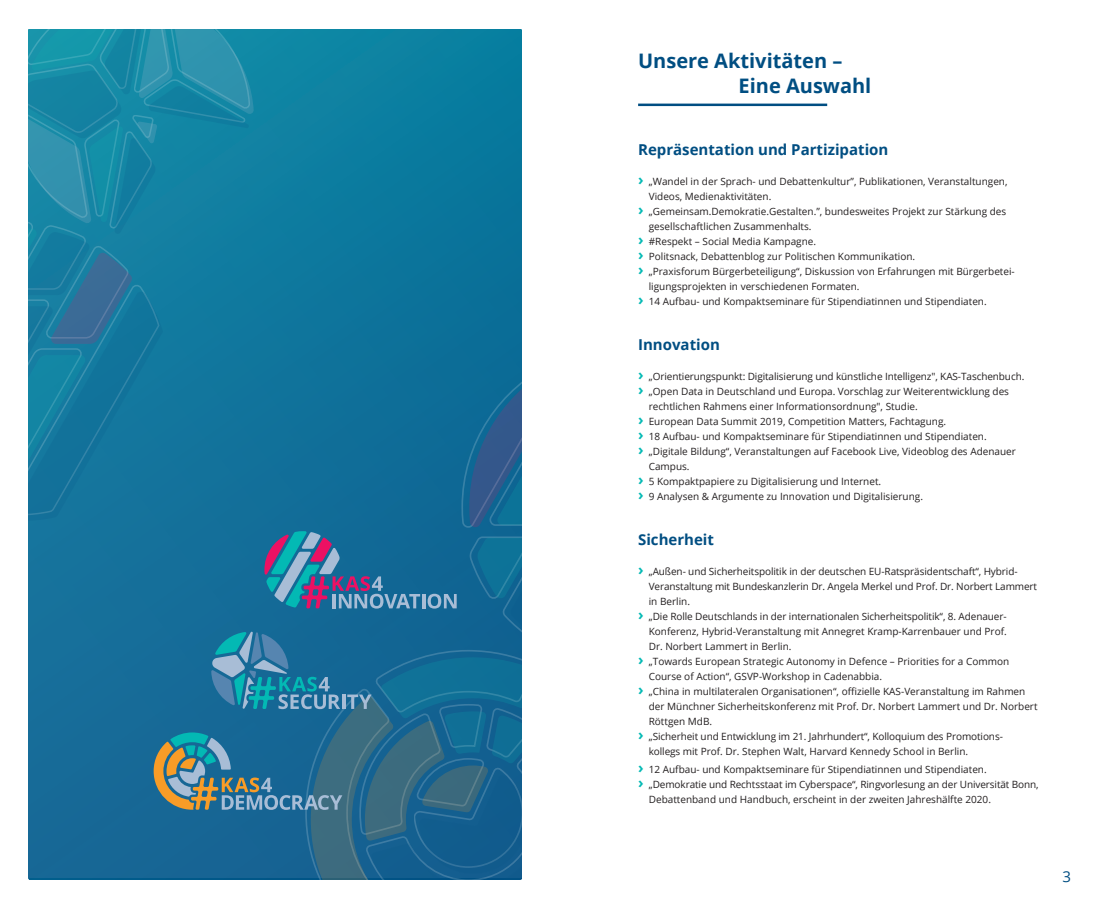
<style>
.page{position:relative;width:1099px;height:904px;background:#fff}
.page>*{position:absolute;margin:0;border:0;box-sizing:border-box;transform-origin:0 0}
.t1{font:700 20px/25px "Open Sans";color:#004e82}
.t2{font:700 15px "Open Sans";color:#004e82}
.t3{font:15px "Open Sans";color:#004e82}
.t4{font:10px "Open Sans";color:#231f20}
.s1{font-weight:700;font-size:15px;color:#03b9b4}
</style>
<div class="page">
<hr style="left:638px;top:104px;width:189px;height:2px;background:#004e82">
<svg style="left:29px;top:29px;width:492px;height:850px"></svg>
<h1 class="t1" style="left:738px;top:48px;width:134px;text-indent:-100px">Unsere Aktivitäten –<br>Eine Auswahl</h1>
<h2 class="t2" style="left:638px;top:139px;width:252px">Repräsentation und Partizipation</h2>
<p class="t4" style="left:638px;top:175px;width:371px"><span class="s1">›</span> „Wandel in der Sprach- und Debattenkultur”, Publikationen, Veranstaltungen,</p>
<p class="t4" style="left:648px;top:190px;width:124px">Videos, Medienaktivitäten.</p>
<p class="t4" style="left:638px;top:205px;width:369px"><span class="s1">›</span> „Gemeinsam.Demokratie.Gestalten.”, bundesweites Projekt zur Stärkung des</p>
<p class="t4" style="left:648px;top:220px;width:164px">gesellschaftlichen Zusammenhalts.</p>
<p class="t4" style="left:638px;top:235px;width:179px"><span class="s1">›</span> #Respekt – Social Media Kampagne.</p>
<p class="t4" style="left:638px;top:250px;width:278px"><span class="s1">›</span> Politsnack, Debattenblog zur Politischen Kommunikation.</p>
<p class="t4" style="left:638px;top:265px;width:378px"><span class="s1">›</span> „Praxisforum Bürgerbeteiligung“, Diskussion von Erfahrungen mit Bürgerbetei-</p>
<p class="t4" style="left:648px;top:280px;width:212px">ligungsprojekten in verschiedenen Formaten.</p>
<p class="t4" style="left:638px;top:295px;width:350px"><span class="s1">›</span> 14 Aufbau- und Kompaktseminare für Stipendiatinnen und Stipendiaten.</p>
<h2 class="t2" style="left:638px;top:334px;width:83px">Innovation</h2>
<p class="t4" style="left:638px;top:370px;width:388px"><span class="s1">›</span> „Orientierungspunkt: Digitalisierung und künstliche Intelligenz", KAS-Taschenbuch.</p>
<p class="t4" style="left:638px;top:385px;width:372px"><span class="s1">›</span> „Open Data in Deutschland und Europa. Vorschlag zur Weiterentwicklung des</p>
<p class="t4" style="left:648px;top:400px;width:270px">rechtlichen Rahmens einer Informationsordnung", Studie.</p>
<p class="t4" style="left:638px;top:415px;width:309px"><span class="s1">›</span> European Data Summit 2019, Competition Matters, Fachtagung.</p>
<p class="t4" style="left:638px;top:430px;width:350px"><span class="s1">›</span> 18 Aufbau- und Kompaktseminare für Stipendiatinnen und Stipendiaten.</p>
<p class="t4" style="left:638px;top:445px;width:379px"><span class="s1">›</span> „Digitale Bildung“, Veranstaltungen auf Facebook Live, Videoblog des Adenauer</p>
<p class="t4" style="left:648px;top:460px;width:42px">Campus.</p>
<p class="t4" style="left:638px;top:475px;width:244px"><span class="s1">›</span> 5 Kompaktpapiere zu Digitalisierung und Internet.</p>
<p class="t4" style="left:638px;top:490px;width:286px"><span class="s1">›</span> 9 Analysen &amp; Argumente zu Innovation und Digitalisierung.</p>
<h2 class="t2" style="left:638px;top:529px;width:77px">Sicherheit</h2>
<p class="t4" style="left:638px;top:565px;width:381px"><span class="s1">›</span> „Außen- und Sicherheitspolitik in der deutschen EU-Ratspräsidentschaft“, Hybrid-</p>
<p class="t4" style="left:648px;top:580px;width:390px">Veranstaltung mit Bundeskanzlerin Dr. Angela Merkel und Prof. Dr. Norbert Lammert</p>
<p class="t4" style="left:648px;top:595px;width:43px">in Berlin.</p>
<p class="t4" style="left:638px;top:610px;width:370px"><span class="s1">›</span> „Die Rolle Deutschlands in der internationalen Sicherheitspolitik“, 8. Adenauer-</p>
<p class="t4" style="left:648px;top:625px;width:359px">Konferenz, Hybrid-Veranstaltung mit Annegret Kramp-Karrenbauer und Prof.</p>
<p class="t4" style="left:648px;top:640px;width:144px">Dr. Norbert Lammert in Berlin.</p>
<p class="t4" style="left:638px;top:655px;width:372px"><span class="s1">›</span> „Towards European Strategic Autonomy in Defence – Priorities for a Common</p>
<p class="t4" style="left:648px;top:670px;width:235px">Course of Action“, GSVP-Workshop in Cadenabbia.</p>
<p class="t4" style="left:638px;top:685px;width:389px"><span class="s1">›</span> „China in multilateralen Organisationen“, offizielle KAS-Veranstaltung im Rahmen</p>
<p class="t4" style="left:648px;top:700px;width:390px">der Münchner Sicherheitskonferenz mit Prof. Dr. Norbert Lammert und Dr. Norbert</p>
<p class="t4" style="left:648px;top:715px;width:65px">Röttgen MdB.</p>
<p class="t4" style="left:638px;top:730px;width:366px"><span class="s1">›</span> „Sicherheit und Entwicklung im 21. Jahrhundert“, Kolloquium des Promotions-</p>
<p class="t4" style="left:648px;top:745px;width:321px">kollegs mit Prof. Dr. Stephen Walt, Harvard Kennedy School in Berlin.</p>
<p class="t4" style="left:638px;top:762px;width:350px"><span class="s1">›</span> 12 Aufbau- und Kompaktseminare für Stipendiatinnen und Stipendiaten.</p>
<p class="t4" style="left:638px;top:777px;width:402px"><span class="s1">›</span> „Demokratie und Rechtsstaat im Cyberspace“, Ringvorlesung an der Universität Bonn,</p>
<p class="t4" style="left:648px;top:792px;width:344px">Debattenband und Handbuch, erscheint in der zweiten Jahreshälfte 2020.</p>
<h2 class="t3" style="left:1062px;top:866px;width:10px">3</h2>
</div>
